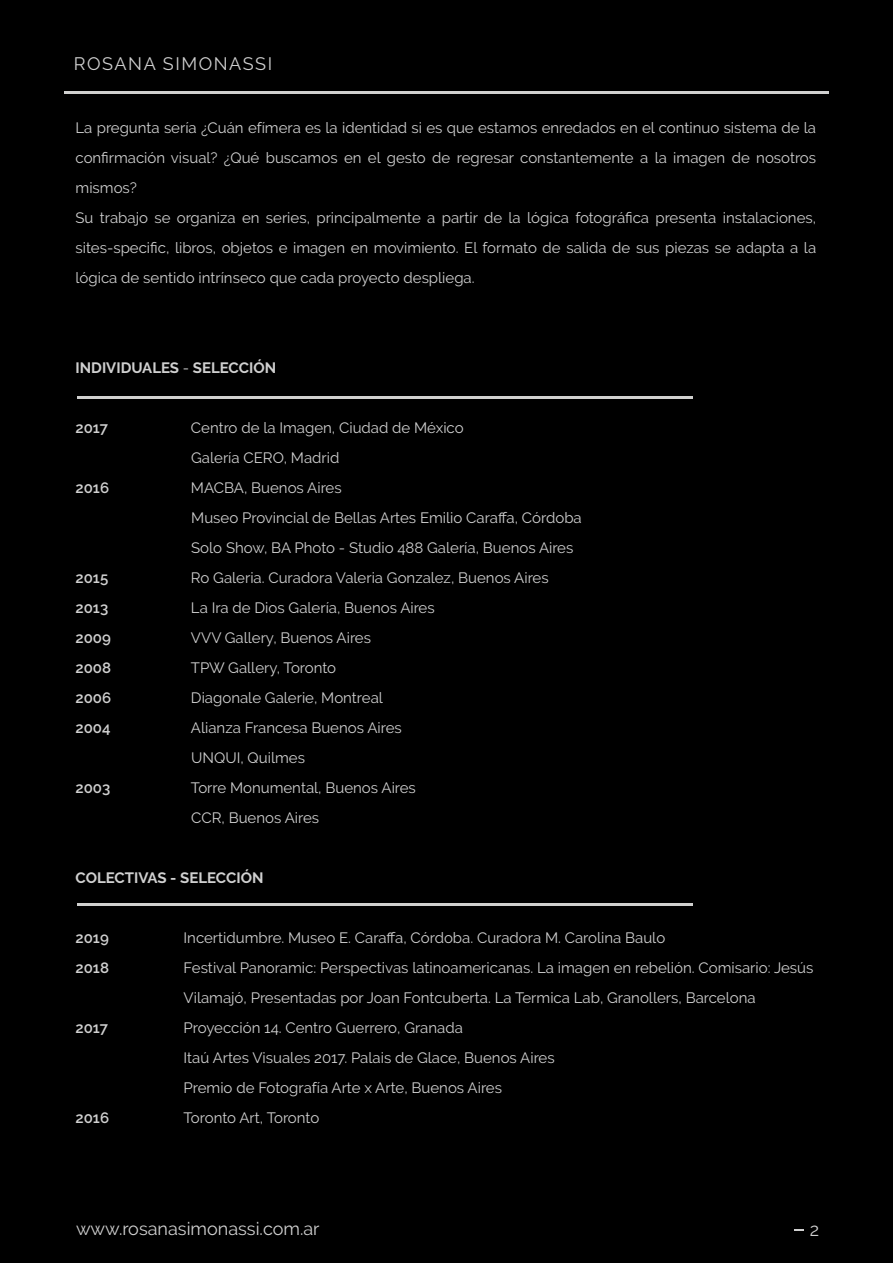
<style>
.page{position:relative;width:893px;height:1263px;background:#000}
.page>*{position:absolute;margin:0;border:0;box-sizing:border-box;transform-origin:0 0}
.t1{font:18px "Raleway";color:#d0d0d0}
.t2{font:18px "Raleway";letter-spacing:.085em;color:#d0d0d0}
.t3{font:15px/30px "Raleway";color:#d0d0d0}
.t4{font:600 15px "Raleway";color:#d0d0d0}
.t5{font:700 15px "Raleway";color:#d0d0d0}
.s1{font-weight:400}
</style>
<div class="page">
<hr style="left:64px;top:91px;width:764px;height:2px;background:#d0d0cf">
<hr style="left:77px;top:396px;width:615px;height:3px;background:#d0d0cf">
<hr style="left:77px;top:903px;width:615px;height:3px;background:#d0d0cf">
<p class="t2" style="left:74px;top:53px;width:200px">ROSANA SIMONASSI</p>
<p class="t3" style="left:76px;top:112px;width:742px">La pregunta sería ¿Cuán efímera es la identidad si es que estamos enredados en el continuo sistema de la confirmación visual? ¿Qué buscamos en el gesto de regresar constantemente a la imagen de nosotros mismos?<br>Su trabajo se organiza en series, principalmente a partir de la lógica fotográfica presenta instalaciones, sites-specific, libros, objetos e imagen en movimiento. El formato de salida de sus piezas se adapta a la lógica de sentido intrínseco que cada proyecto despliega.</p>
<p class="t5" style="left:76px;top:359px;width:202px">INDIVIDUALES <span class="s1">-</span> SELECCIÓN</p>
<p class="t4" style="left:76px;top:419px;width:34px">2017</p>
<p class="t3" style="left:191px;top:412px;width:274px">Centro de la Imagen, Ciudad de México<br>Galería CERO, Madrid</p>
<p class="t4" style="left:76px;top:479px;width:35px">2016</p>
<p class="t3" style="left:191px;top:472px;width:392px">MACBA, Buenos Aires<br>Museo Provincial de Bellas Artes Emilio Caraffa, Córdoba<br>Solo Show, BA Photo - Studio 488 Galería, Buenos Aires</p>
<p class="t4" style="left:76px;top:569px;width:34px">2015</p>
<p class="t3" style="left:191px;top:562px;width:359px">Ro Galeria. Curadora Valeria Gonzalez, Buenos Aires</p>
<p class="t4" style="left:76px;top:599px;width:34px">2013</p>
<p class="t3" style="left:191px;top:592px;width:245px">La Ira de Dios Galería, Buenos Aires</p>
<p class="t4" style="left:76px;top:629px;width:37px">2009</p>
<p class="t3" style="left:191px;top:622px;width:182px">VVV Gallery, Buenos Aires</p>
<p class="t4" style="left:76px;top:659px;width:37px">2008</p>
<p class="t3" style="left:191px;top:652px;width:147px">TPW Gallery, Toronto</p>
<p class="t4" style="left:76px;top:689px;width:37px">2006</p>
<p class="t3" style="left:191px;top:682px;width:193px">Diagonale Galerie, Montreal</p>
<p class="t4" style="left:76px;top:719px;width:37px">2004</p>
<p class="t3" style="left:191px;top:712px;width:212px">Alianza Francesa Buenos Aires<br>UNQUI, Quilmes</p>
<p class="t4" style="left:76px;top:779px;width:36px">2003</p>
<p class="t3" style="left:191px;top:772px;width:226px">Torre Monumental, Buenos Aires<br>CCR, Buenos Aires</p>
<p class="t5" style="left:76px;top:869px;width:189px">COLECTIVAS - SELECCIÓN</p>
<p class="t4" style="left:76px;top:929px;width:35px">2019</p>
<p class="t3" style="left:184px;top:922px;width:483px">Incertidumbre. Museo E. Caraffa, Córdoba. Curadora M. Carolina Baulo</p>
<p class="t4" style="left:76px;top:959px;width:35px">2018</p>
<p class="t3" style="left:184px;top:952px;width:631px">Festival Panoramic: Perspectivas latinoamericanas. La imagen en rebelión. Comisario: Jesús<br>Vilamajó, Presentadas por Joan Fontcuberta. La Termica Lab, Granollers, Barcelona</p>
<p class="t4" style="left:76px;top:1019px;width:34px">2017</p>
<p class="t3" style="left:184px;top:1012px;width:373px">Proyección 14. Centro Guerrero, Granada<br>Itaú Artes Visuales 2017. Palais de Glace, Buenos Aires<br>Premio de Fotografía Arte x Arte, Buenos Aires</p>
<p class="t4" style="left:76px;top:1109px;width:35px">2016</p>
<p class="t3" style="left:184px;top:1102px;width:137px">Toronto Art, Toronto</p>
<p class="t1" style="left:76px;top:1218px;width:245px">www.rosanasimonassi.com.ar</p>
<p class="t1" style="left:810px;top:1219px;width:11px">2</p>
</div>
